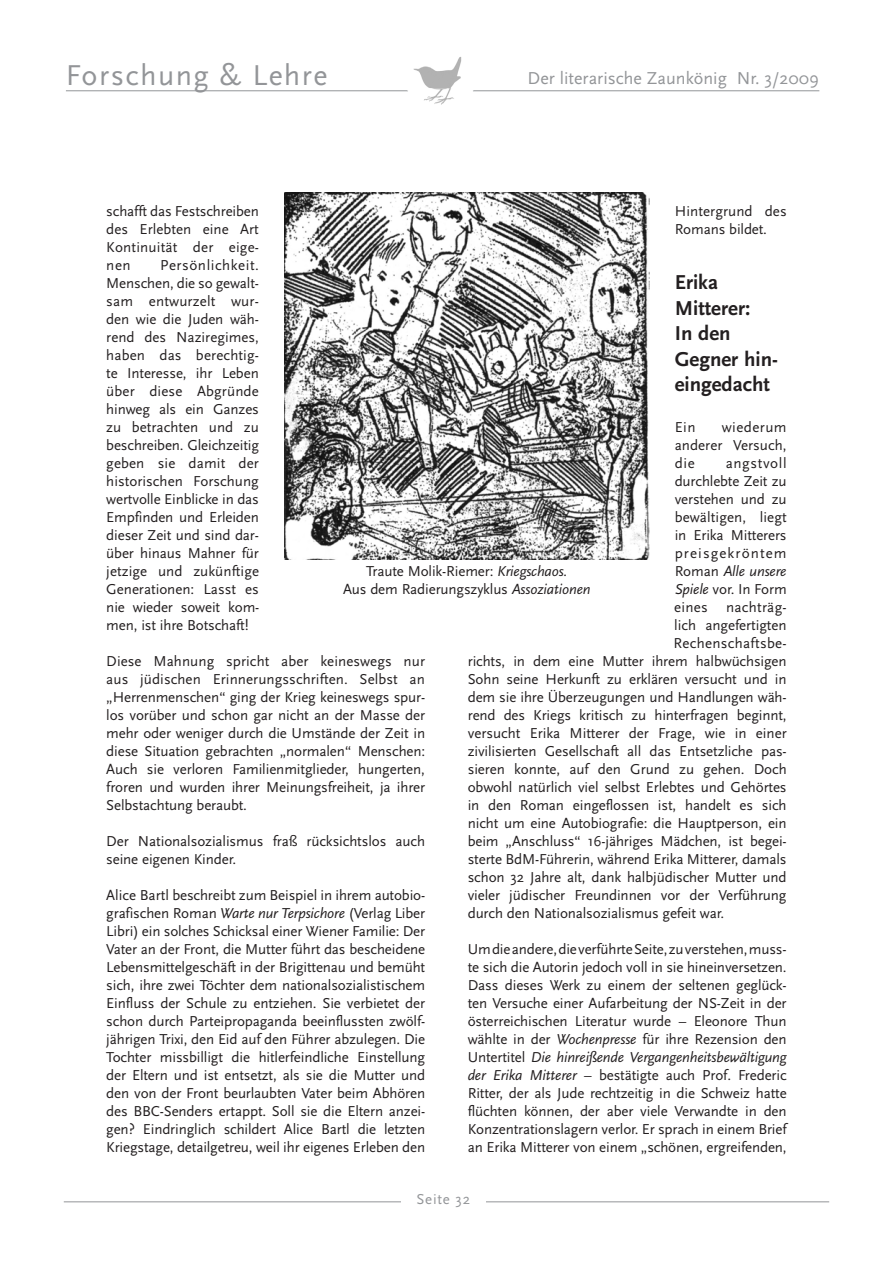
<style>
.page{position:relative;width:893px;height:1263px;background:#fff}
.page>*{position:absolute;margin:0;border:0;box-sizing:border-box;transform-origin:0 0}
.t1{font:30px "Scala Sans";letter-spacing:.05em;color:#939598}
.zwitti{font:700 21px/25.5px "Scala Sans";color:#231f20}
.t2{font:18px "Scala Sans";color:#939598}
.t3{font:15px/18px "Scala Sans";letter-spacing:-.01em;color:#231f20;text-align:justify}
.t4{font:15px "Scala Sans";letter-spacing:.02em;color:#231f20}
.t5{font:italic 15px "Scala Sans";letter-spacing:-.01em;color:#231f20}
.t6{font:15px "Scala Sans";letter-spacing:.075em;color:#231f20}
.t7{font:15px "Scala Sans";letter-spacing:.015em;color:#231f20}
.t8{font:15px "Scala Sans";letter-spacing:.04em;color:#231f20}
.t9{font:15px "Scala Sans";letter-spacing:.05em;color:#939598}
.s1{font-style:italic}
.s2{font-style:normal}
</style>
<div class="page">
<hr style="left:64px;top:1201px;width:765px;height:1px;background:#939598">
<div style="left:401px;top:1191px;width:85px;height:26px;background:#fff"></div>
<hr style="left:66px;top:91px;width:753px;height:1px;background:#939598">
<div style="left:406px;top:45px;width:68px;height:69px;background:#fff;border-radius:50%"></div>
<img style="left:413px;top:57px;width:48px;height:48px">
<div style="left:406px;top:45px;width:69px;height:69px;border:1px solid #fff;border-radius:50%"></div>
<img style="left:284px;top:192px;width:365px;height:368px">
<p class="t1" style="left:66px;top:59px;width:263px">Forschung &amp; Lehre</p>
<p class="t2" style="left:528px;top:68px;width:293px">Der literarische Zaunkönig Nr. 3/2009</p>
<p class="t3" style="left:106px;top:202px;width:154px">schafft das Festschreiben des Erlebten eine Art Kontinuität der eige&shy;nen</p>
<p class="t3" style="left:675px;top:202px;width:114px">Hintergrund des<br>Romans bildet.</p>
<p class="zwitti" style="left:675px;top:270px;width:105px">Erika<br>Mitterer:<br>In den<br>Gegner hin&shy;eingedacht</p>
<p class="t3" style="left:675px;top:418px;width:22px">Ein</p>
<p class="t3" style="left:106px;top:256px;width:155px;text-indent:54px">Persönlichkeit.<br>Menschen, die so gewalt&shy;sam entwurzelt wur&shy;den wie die Juden wäh&shy;rend des Naziregimes, haben das berechtig&shy;te Interesse, ihr Leben über diese Abgründe hinweg als ein Ganzes zu betrachten und zu beschreiben. Gleichzeitig geben sie damit der historischen Forschung wertvolle Einblicke in das Empfinden und Erleiden dieser Zeit und sind dar&shy;über hinaus Mahner für jetzige und zukünftige Generationen: Lasst es nie wieder soweit kom&shy;men, ist ihre Botschaft!</p>
<p class="t3" style="left:106px;top:652px;width:320px">Diese Mahnung spricht aber keineswegs nur aus jüdischen Erinnerungsschriften. Selbst an „Herrenmenschen“ ging der Krieg keineswegs spur&shy;los vorüber und schon gar nicht an der Masse der mehr oder weniger durch die Umstände der Zeit in diese Situation gebrachten „normalen“ Menschen:<br>Auch sie verloren Familienmitglieder, hungerten, froren und wurden ihrer Meinungsfreiheit, ja ihrer Selbstachtung beraubt.</p>
<p class="t3" style="left:106px;top:832px;width:320px">Der Nationalsozialismus fraß rücksichtslos auch seine eigenen Kinder.</p>
<p class="t3" style="left:106px;top:886px;width:320px">Alice Bartl beschreibt zum Beispiel in ihrem autobio&shy;grafischen Roman <span class="s1">Warte nur Terpsichore</span> (Verlag Liber Libri) ein solches Schicksal einer Wiener Familie: Der Vater an der Front, die Mutter führt das bescheidene Lebensmittelgeschäft in der Brigittenau und bemüht sich, ihre zwei Töchter dem nationalsozialistischem Einfluss der Schule zu entziehen. Sie verbietet der schon durch Parteipropaganda beeinflussten zwölf&shy;jährigen Trixi, den Eid auf den Führer abzulegen. Die Tochter missbilligt die hitlerfeindliche Einstellung der Eltern und ist entsetzt, als sie die Mutter und den von der Front beurlaubten Vater beim Abhören des BBC-Senders ertappt. Soll sie die Eltern anzei&shy;gen? Eindringlich schildert Alice Bartl die letzten Kriegstage, detailgetreu, weil ihr eigenes Erleben den</p>
<p class="t3" style="left:675px;top:418px;width:113px;text-indent:47px">wiederum anderer Versuch, die</p>
<p class="t8" style="left:726px;top:455px;width:62px">angstvoll</p>
<p class="t3" style="left:675px;top:472px;width:113px">durchlebte Zeit zu</p>
<p class="t3" style="left:675px;top:490px;width:113px">verstehen und zu</p>
<p class="t3" style="left:675px;top:508px;width:113px">bewältigen, liegt</p>
<p class="t3" style="left:675px;top:526px;width:113px">in Erika Mitterers</p>
<p class="t6" style="left:675px;top:545px;width:113px">preisgekröntem</p>
<p class="t5" style="left:675px;top:563px;width:113px"><span class="s2">Roman</span> Alle unsere</p>
<p class="t3" style="left:675px;top:580px;width:113px"><span class="s1">Spiele</span> vor. In Form</p>
<p class="t7" style="left:674px;top:599px;width:114px">eines nachträg-</p>
<p class="t3" style="left:674px;top:616px;width:114px">lich angefertigten</p>
<p class="t4" style="left:673px;top:635px;width:115px">Rechenschaftsbe-</p>
<p class="t3" style="left:468px;top:652px;width:320px">richts, in dem eine Mutter ihrem halbwüchsigen</p>
<p class="t3" style="left:468px;top:670px;width:320px">Sohn seine Herkunft zu erklären versucht und in</p>
<p class="t3" style="left:468px;top:688px;width:320px">dem sie ihre Überzeugungen und Handlungen wäh-</p>
<p class="t3" style="left:468px;top:706px;width:320px">rend des Kriegs kritisch zu hinterfragen beginnt,</p>
<p class="t3" style="left:468px;top:724px;width:321px">versucht Erika Mitterer der Frage, wie in einer</p>
<p class="t3" style="left:468px;top:742px;width:320px">zivilisierten Gesellschaft all das Entsetzliche pas-</p>
<p class="t3" style="left:468px;top:760px;width:321px">sieren konnte, auf den Grund zu gehen. Doch</p>
<p class="t3" style="left:468px;top:778px;width:320px">obwohl natürlich viel selbst Erlebtes und Gehörtes</p>
<p class="t3" style="left:468px;top:796px;width:320px">in den Roman eingeflossen ist, handelt es sich</p>
<p class="t3" style="left:468px;top:814px;width:320px">nicht um eine Autobiografie: die Hauptperson, ein</p>
<p class="t3" style="left:468px;top:832px;width:320px">beim „Anschluss“ 16-jähriges Mädchen, ist begei-</p>
<p class="t3" style="left:468px;top:850px;width:320px">sterte BdM-Führerin, während Erika Mitterer, damals</p>
<p class="t3" style="left:468px;top:868px;width:320px">schon 32 Jahre alt, dank halbjüdischer Mutter und</p>
<p class="t3" style="left:468px;top:886px;width:320px">vieler jüdischer Freundinnen vor der Verführung</p>
<p class="t3" style="left:468px;top:904px;width:258px">durch den Nationalsozialismus gefeit war.</p>
<p class="t3" style="left:468px;top:940px;width:320px">Um die andere, die verführte Seite, zu verstehen, muss&shy;te sich die Autorin jedoch voll in sie hineinversetzen.<br>Dass dieses Werk zu einem der seltenen geglück&shy;ten Versuche einer Aufarbeitung der NS-Zeit in der österreichischen Literatur wurde – Eleonore Thun wählte in der <span class="s1">Wochenpresse</span> für ihre Rezension den Untertitel <span class="s1">Die hinreißende Vergangenheitsbewältigung der Erika Mitterer</span> – bestätigte auch Prof. Frederic Ritter, der als Jude rechtzeitig in die Schweiz hatte flüchten können, der aber viele Verwandte in den Konzentrationslagern verlor. Er sprach in einem Brief an Erika Mitterer von einem „schönen, ergreifenden,</p>
<p class="t3" style="left:343px;top:562px;width:249px;text-align:center">Traute Molik-Riemer: <span class="s1">Kriegschaos.<br></span>Aus dem Radierungszyklus <span class="s1">Assoziationen</span></p>
<p class="t9" style="left:417px;top:1191px;width:55px">Seite 32</p>
</div>
